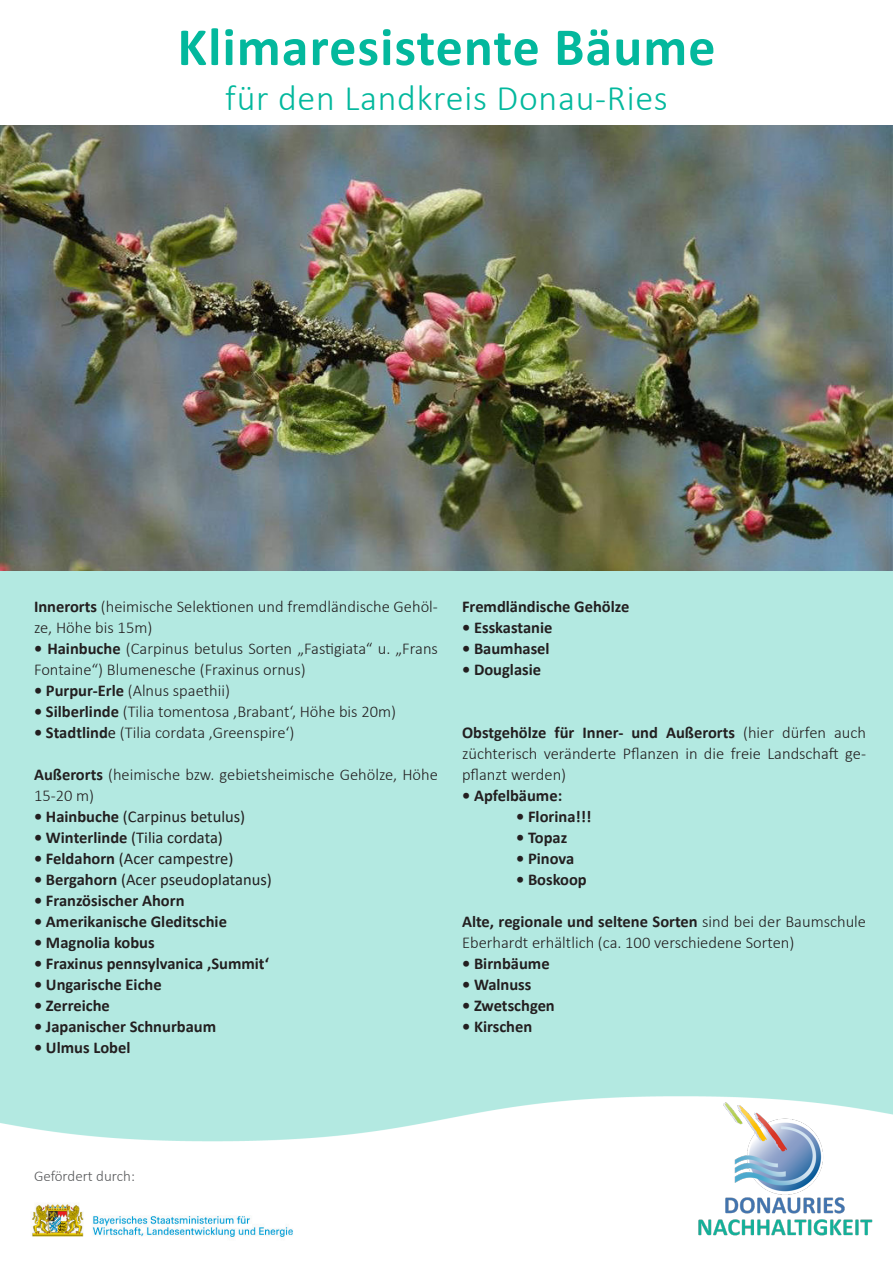
<style>
.page{position:relative;width:893px;height:1263px;background:#fff}
.page>*{position:absolute;margin:0;border:0;box-sizing:border-box;transform-origin:0 0}
.t1{font:700 54px "Calibri";letter-spacing:.02em;color:#03b89d}
.t2{font:300 36px "Calibri";letter-spacing:.02em;color:#03b89d}
.t3{font:300 16.5px/21px "Calibri";color:#231f20}
.t4{font:700 16.5px "Calibri";color:#231f20}
.t5{font:16.5px "Calibri";color:#231f20}
.t6{font:300 15px "Calibri";color:#57585a}
.s1{font-weight:700}
.s2{font-weight:400}
</style>
<div class="page">
<div style="left:0;top:549px;width:893px;height:707px;background:#b3e9e1"></div>
<img style="left:0;top:1096px;width:675px;height:160px">
<img style="left:22px;top:1195px;width:281px;height:51px">
<img style="left:675px;top:1096px;width:218px;height:160px">
<img style="left:0;top:125px;width:893px;height:446px">
<p class="t1" style="left:177px;top:9px;width:539px">Klimaresistente Bäume</p>
<p class="t2" style="left:225px;top:76px;width:444px">für den Landkreis Donau-Ries</p>
<p class="t3" style="left:34px;top:596px;width:405px"><span class="s1">Innerorts</span> (heimische Selektionen und fremdländische Gehöl&shy;ze, Höhe bis 15m)</p>
<p class="t3" style="left:34px;top:638px;width:405px"><span class="s1">• Hainbuche</span> (Carpinus betulus Sorten „Fastigiata“ u. „Frans<br>Fontaine“) Blumenesche (Fraxinus ornus)</p>
<p class="t3" style="left:34px;top:680px;width:197px"><span class="s1">• Purpur-Erle</span> (Alnus spaethii)</p>
<p class="t3" style="left:34px;top:701px;width:364px"><span class="s1">• Silberlinde</span> (Tilia tomentosa ‚Brabant‘, Höhe bis 20m)</p>
<p class="t3" style="left:34px;top:722px;width:262px"><span class="s1">• Stadtlind</span><span class="s2">e</span> (Tilia cordata ‚Greenspire‘)</p>
<p class="t3" style="left:34px;top:764px;width:405px"><span class="s1">Außerorts</span> (heimische bzw. gebietsheimische Gehölze, Höhe<br>15-20 m)</p>
<p class="t5" style="left:34px;top:805px;width:213px"><span class="s1">• Hainbuche</span> (Carpinus betulus)</p>
<p class="t5" style="left:34px;top:826px;width:190px"><span class="s1">• Winterlinde</span> (Tilia cordata)</p>
<p class="t5" style="left:34px;top:847px;width:201px"><span class="s1">• Feldahorn</span> (Acer campestre)</p>
<p class="t5" style="left:34px;top:868px;width:239px"><span class="s1">• Bergahorn</span> (Acer pseudoplatanus)</p>
<p class="t4" style="left:34px;top:888px;width:152px">• Französischer Ahorn</p>
<p class="t4" style="left:34px;top:909px;width:194px">• Amerikanische Gleditschie</p>
<p class="t4" style="left:34px;top:930px;width:122px">• Magnolia kobus</p>
<p class="t4" style="left:34px;top:951px;width:236px">• Fraxinus pennsylvanica ‚Summit‘</p>
<p class="t4" style="left:34px;top:972px;width:129px">• Ungarische Eiche</p>
<p class="t4" style="left:34px;top:993px;width:77px">• Zerreiche</p>
<p class="t4" style="left:34px;top:1014px;width:184px">• Japanischer Schnurbaum</p>
<p class="t4" style="left:34px;top:1035px;width:98px">• Ulmus Lobel</p>
<p class="t4" style="left:462px;top:594px;width:169px">Fremdländische Gehölze</p>
<p class="t4" style="left:462px;top:615px;width:92px">• Esskastanie</p>
<p class="t4" style="left:462px;top:636px;width:89px">• Baumhasel</p>
<p class="t4" style="left:462px;top:657px;width:81px">• Douglasie</p>
<p class="t3" style="left:462px;top:722px;width:405px;text-align:justify"><span class="s1">Obstgehölze für Inner- und Außerorts</span> (hier dürfen auch züchterisch veränderte Pflanzen in die freie Landschaft ge&shy;pflanzt werden)</p>
<p class="t4" style="left:462px;top:783px;width:102px">• Apfelbäume:</p>
<p class="t4" style="left:516px;top:804px;width:77px">• Florina!!!</p>
<p class="t4" style="left:516px;top:825px;width:53px">• Topaz</p>
<p class="t4" style="left:516px;top:846px;width:60px">• Pinova</p>
<p class="t4" style="left:516px;top:867px;width:72px">• Boskoop</p>
<p class="t3" style="left:462px;top:911px;width:405px"><span class="s1">Alte, regionale und seltene Sorten</span> sind bei der Baumschule<br>Eberhardt erhältlich (ca. 100 verschiedene Sorten)</p>
<p class="t4" style="left:462px;top:951px;width:89px">• Birnbäume</p>
<p class="t4" style="left:462px;top:972px;width:71px">• Walnuss</p>
<p class="t4" style="left:462px;top:993px;width:94px">• Zwetschgen</p>
<p class="t4" style="left:462px;top:1014px;width:72px">• Kirschen</p>
<p class="t6" style="left:34px;top:1166px;width:102px">Gefördert durch:</p>
</div>
